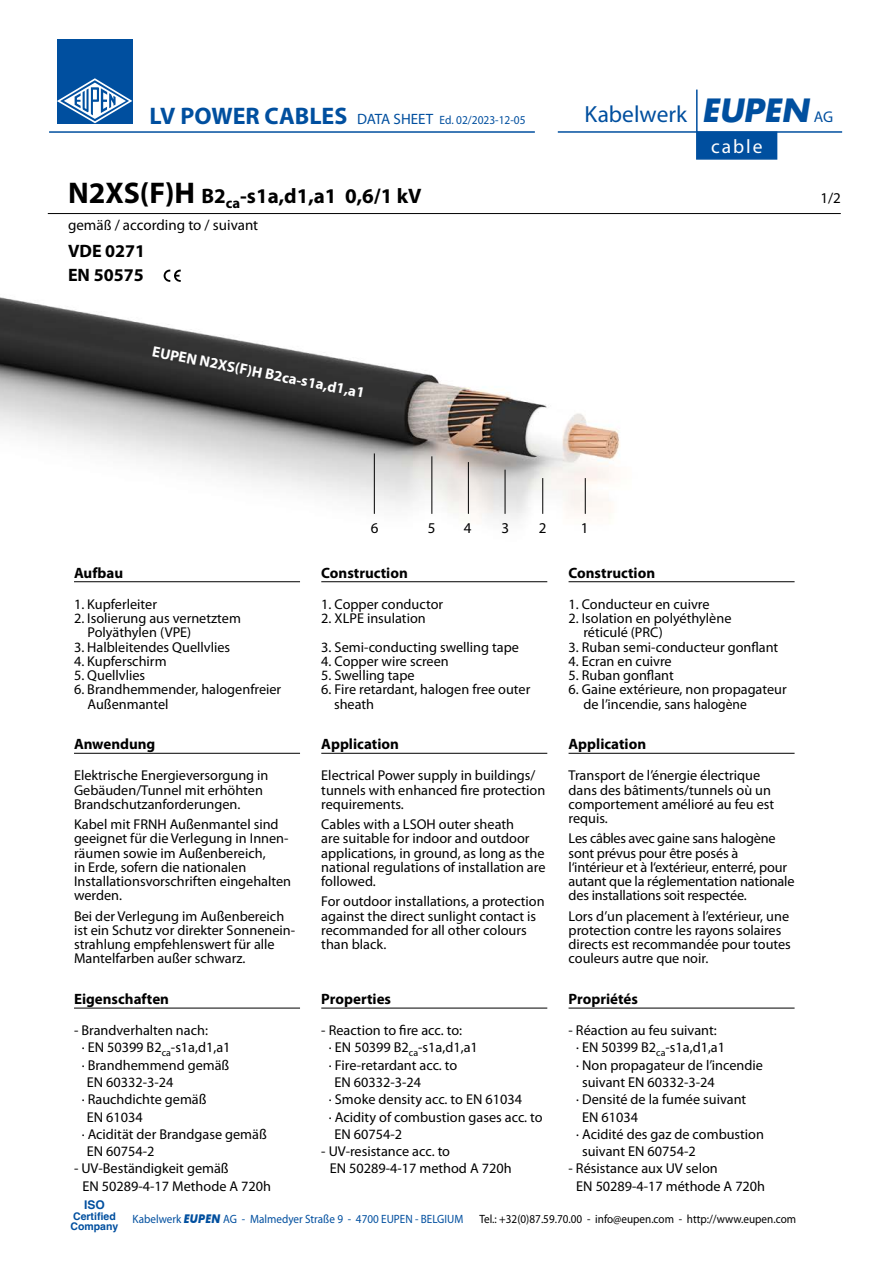
<style>
.page{position:relative;width:893px;height:1263px;background:#fff}
.page>*{position:absolute;margin:0;border:0;box-sizing:border-box;transform-origin:0 0}
.t1{font:23.4px "Myriad";color:#004f9f}
.t2{font:700 21px "Myriad Pro";color:#000}
.t3{font:19.5px "Myriad";letter-spacing:.1em;color:#fff}
.t4{font:700 18px/24px "Myriad Pro";color:#000}
.t5{font:700 15px "Myriad Pro";color:#000}
.t6{font:15px "Myriad Pro";color:#000}
.t7{font:700 15px "Myriad Pro";color:#fff}
.t8{font:14.25px/14.2px "Myriad Pro";color:#000}
.t9{font:12px "Myriad Pro";color:#000;scale:.93 1}
.t10{font:12px "Myriad Pro";color:#004f9f;scale:.93 1}
.t11{font:12px "Myriad Pro";color:#004f9f;scale:.95 1}
.t12{font:700 12px "Helvetica";color:#004f9f}
.t13{font:700 10.5px/10.5px "Helvetica";color:#004f9f}
.s1{font-weight:700;font-size:24px}
.s2{font-size:15px}
.s3{font-family:"Futura";font-weight:700;font-style:italic;font-size:31.2px}
.s4{font-size:15.6px}
.s5{font-size:30px}
.s6{font-size:14.25px}
.s7{font-family:"Futura BT";font-weight:700;font-style:italic}
</style>
<div class="page">
<img style="left:0;top:121px;width:843px;height:462px">
<hr style="left:505px;top:470px;width:1px;height:44px;background:#000">
<hr style="left:468px;top:462px;width:1px;height:52px;background:#000">
<hr style="left:431px;top:456px;width:1px;height:58px;background:#000">
<hr style="left:374px;top:453px;width:1px;height:61px;background:#000">
<hr style="left:585px;top:478px;width:1px;height:36px;background:#000">
<hr style="left:542px;top:478px;width:1px;height:36px;background:#000">
<svg style="left:695px;top:89px;width:83px;height:71px"></svg>
<hr style="left:558px;top:131px;width:284px;height:2px;background:#004f9f">
<hr style="left:49px;top:131px;width:486px;height:2px;background:#004f9f">
<hr style="left:34px;top:265px;width:800px;height:1px;background:#004f9f">
<div style="left:57px;top:39px;width:75px;height:85px;background:#004f9f"></div>
<svg style="left:57px;top:78px;width:75px;height:45px"></svg>
<hr style="left:74px;top:581px;width:226px;height:1px;background:#000">
<hr style="left:74px;top:753px;width:226px;height:1px;background:#000">
<hr style="left:74px;top:1008px;width:226px;height:1px;background:#000">
<hr style="left:321px;top:581px;width:226px;height:1px;background:#000">
<hr style="left:321px;top:753px;width:226px;height:1px;background:#000">
<hr style="left:321px;top:1008px;width:226px;height:1px;background:#000">
<hr style="left:569px;top:581px;width:226px;height:1px;background:#000">
<hr style="left:569px;top:753px;width:226px;height:1px;background:#000">
<hr style="left:569px;top:1008px;width:226px;height:1px;background:#000">
<hr style="left:48px;top:213px;width:793px;height:1px;background:#000">
<svg style="left:163px;top:270px;width:18px;height:12px"></svg>
<p class="t11" style="left:150px;top:112px;width:397px"><span class="s1">LV POWER CABLES</span> <span class="s2">DATA SHEET</span> Ed. 02/2023-12-05</p>
<h1 class="t1" style="left:585px;top:102px;width:250px">Kabelwerk <span class="s3">EUPEN</span> <span class="s4">AG</span></h1>
<h2 class="t2" style="left:68px;top:182px;width:355px"><span class="s5">N2XS(F)H</span> B2<sub>ca</sub>-s1a,d1,a1 0,6/1 kV</h2>
<p class="t6" style="left:68px;top:216px;width:192px">gemä<span class="s6">ß</span> / according to / suivant</p>
<p class="t4" style="left:68px;top:238px;width:79px">VDE 0271<br>EN 50575</p>
<p class="t7" style="left:154px;top:342px;width:218px;rotate:11deg">EUPEN N2XS(F)H B2ca-s1a,d1,a1</p>
<h3 class="t3" style="left:711px;top:136px;width:53px">cable</h3>
<p class="t6" style="left:820px;top:189px;width:22px">1/2</p>
<p class="t5" style="left:74px;top:563px;width:51px">Aufbau</p>
<p class="t8" style="left:74px;top:597px;width:84px">1. Kupferleiter</p>
<p class="t8" style="left:88px;top:611px;width:155px;text-indent:-14px">2. Isolierung aus vernetztem<br>Polyäthylen (VPE)</p>
<p class="t8" style="left:74px;top:639px;width:158px">3. Halbleitendes Quellvlies</p>
<p class="t8" style="left:74px;top:654px;width:94px">4. Kupferschirm</p>
<p class="t8" style="left:74px;top:668px;width:73px">5. Quellvlies</p>
<p class="t8" style="left:88px;top:682px;width:195px;text-indent:-14px">6. Brandhemmender, halogenfreier<br>Außenmantel</p>
<p class="t5" style="left:74px;top:734px;width:83px">Anwendung</p>
<p class="t8" style="left:74px;top:768px;width:196px">Elektrische Energieversorgung in<br>Gebäuden/Tunnel mit erhöhten<br>Brandschutzanforderungen.</p>
<p class="t8" style="left:74px;top:817px;width:219px">Kabel mit FRNH Außenmantel sind geeignet für die Verlegung in Innen&shy;räumen sowie im Außenbereich,<br>in Erde, sofern die nationalen<br>Installationsvorschriften eingehalten werden.</p>
<p class="t8" style="left:74px;top:908px;width:222px">Bei der Verlegung im Außenbereich ist ein Schutz vor direkter Sonnenein&shy;strahlung empfehlenswert für alle Mantelfarben außer schwarz.</p>
<p class="t5" style="left:74px;top:989px;width:97px">Eigenschaften</p>
<p class="t8" style="left:74px;top:1023px;width:135px">- Brandverhalten nach:</p>
<p class="t8" style="left:82px;top:1040px;width:150px">· EN 50399 B2<sub>ca</sub>-s1a,d1,a1</p>
<p class="t8" style="left:82px;top:1057px;width:149px">· Brandhemmend gemäß</p>
<p class="t8" style="left:87px;top:1075px;width:88px">EN 60332-3-24</p>
<p class="t8" style="left:82px;top:1092px;width:126px">· Rauchdichte gemäß</p>
<p class="t8" style="left:87px;top:1109px;width:57px">EN 61034</p>
<p class="t8" style="left:82px;top:1126px;width:187px">· Acidität der Brandgase gemäß</p>
<p class="t8" style="left:87px;top:1144px;width:69px">EN 60754-2</p>
<p class="t8" style="left:83px;top:1160px;width:190px;line-height:17.2px;text-indent:-9px">- UV-Beständigkeit gemäß<br>EN 50289-4-17 Methode A 720h</p>
<p class="t6" style="left:371px;top:518px;width:9px">6</p>
<p class="t6" style="left:428px;top:518px;width:9px">5</p>
<p class="t6" style="left:464px;top:518px;width:9px">4</p>
<p class="t6" style="left:501px;top:518px;width:9px">3</p>
<p class="t6" style="left:539px;top:518px;width:9px">2</p>
<p class="t6" style="left:581px;top:518px;width:9px">1</p>
<p class="t5" style="left:321px;top:563px;width:88px">Construction</p>
<p class="t8" style="left:321px;top:597px;width:123px">1. Copper conductor</p>
<p class="t8" style="left:321px;top:611px;width:106px">2. XLPE insulation</p>
<p class="t8" style="left:321px;top:639px;width:199px">3. Semi-conducting swelling tape</p>
<p class="t8" style="left:321px;top:654px;width:129px">4. Copper wire screen</p>
<p class="t8" style="left:321px;top:668px;width:95px">5. Swelling tape</p>
<p class="t8" style="left:334px;top:682px;width:198px;text-indent:-13px">6. Fire retardant, halogen free outer sheath</p>
<p class="t5" style="left:321px;top:734px;width:79px">Application</p>
<p class="t8" style="left:321px;top:768px;width:225px">Electrical Power supply in buildings/ tunnels with enhanced fire protection requirements.</p>
<p class="t8" style="left:321px;top:817px;width:226px">Cables with a LSOH outer sheath<br>are suitable for indoor and outdoor applications, in ground, as long as the national regulations of installation are followed.</p>
<p class="t8" style="left:321px;top:894px;width:225px">For outdoor installations, a protection against the direct sunlight contact is recommanded for all other colours than black.</p>
<p class="t5" style="left:321px;top:989px;width:71px">Properties</p>
<p class="t8" style="left:321px;top:1023px;width:142px">- Reaction to fire acc. to:</p>
<p class="t8" style="left:329px;top:1040px;width:150px">· EN 50399 B2<sub>ca</sub>-s1a,d1,a1</p>
<p class="t8" style="left:329px;top:1057px;width:130px">· Fire-retardant acc. to</p>
<p class="t8" style="left:334px;top:1075px;width:88px">EN 60332-3-24</p>
<p class="t8" style="left:329px;top:1092px;width:195px">· Smoke density acc. to EN 61034</p>
<p class="t8" style="left:329px;top:1109px;width:215px">· Acidity of combustion gases acc. to</p>
<p class="t8" style="left:334px;top:1126px;width:69px">EN 60754-2</p>
<p class="t8" style="left:330px;top:1142px;width:183px;line-height:17.2px;text-indent:-9px">- UV-resistance acc. to<br>EN 50289-4-17 method A 720h</p>
<p class="t5" style="left:569px;top:563px;width:88px">Construction</p>
<p class="t8" style="left:569px;top:597px;width:143px">1. Conducteur en cuivre</p>
<p class="t8" style="left:583px;top:611px;width:150px;text-indent:-15px">2. Isolation en polyéthylène réticulé (PRC)</p>
<p class="t8" style="left:569px;top:639px;width:211px">3. Ruban semi-conducteur gonflant</p>
<p class="t8" style="left:569px;top:654px;width:105px">4. Ecran en cuivre</p>
<p class="t8" style="left:569px;top:668px;width:107px">5. Ruban gonflant</p>
<p class="t8" style="left:583px;top:682px;width:205px;text-indent:-15px">6. Gaine extérieure, non propagateur de l’incendie, sans halogène</p>
<p class="t5" style="left:569px;top:734px;width:79px">Application</p>
<p class="t8" style="left:569px;top:768px;width:207px">Transport de l’énergie électrique dans des bâtiments/tunnels où un comportement amélioré au feu est requis.</p>
<p class="t8" style="left:569px;top:831px;width:228px">Les câbles avec gaine sans halogène sont prévus pour être posés à l‘intérieur et à l‘extérieur, enterré, pour autant que la réglementation nationale des installations soit respectée.</p>
<p class="t8" style="left:569px;top:908px;width:224px">Lors d’un placement à l’extérieur, une protection contre les rayons solaires directs est recommandée pour toutes couleurs autre que noir.</p>
<p class="t5" style="left:569px;top:989px;width:71px">Propriétés</p>
<p class="t8" style="left:569px;top:1023px;width:150px">- Réaction au feu suivant:</p>
<p class="t8" style="left:576px;top:1040px;width:150px">· EN 50399 B2<sub>ca</sub>-s1a,d1,a1</p>
<p class="t8" style="left:576px;top:1057px;width:188px">· Non propagateur de l’incendie</p>
<p class="t8" style="left:582px;top:1075px;width:134px">suivant EN 60332-3-24</p>
<p class="t8" style="left:576px;top:1092px;width:172px">· Densité de la fumée suivant</p>
<p class="t8" style="left:582px;top:1109px;width:57px">EN 61034</p>
<p class="t8" style="left:576px;top:1126px;width:189px">· Acidité des gaz de combustion</p>
<p class="t8" style="left:582px;top:1144px;width:115px">suivant EN 60754-2</p>
<p class="t8" style="left:576px;top:1160px;width:190px;line-height:17.2px;text-indent:-8px">- Résistance aux UV selon<br>EN 50289-4-17 méthode A 720h</p>
<p class="t12" style="left:84px;top:1198px;width:22px">ISO</p>
<p class="t13" style="left:71px;top:1212px;width:49px">Certified<br>Company</p>
<p class="t10" style="left:133px;top:1211px;width:357px">Kabelwerk <span class="s7">EUPEN</span> AG - Malmedyer Straße 9 - 4700 EUPEN - BELGIUM</p>
<p class="t9" style="left:479px;top:1211px;width:342px">Tel.: +32(0)87.59.70.00 - info@eupen.com - http://www.eupen.com</p>
</div>
